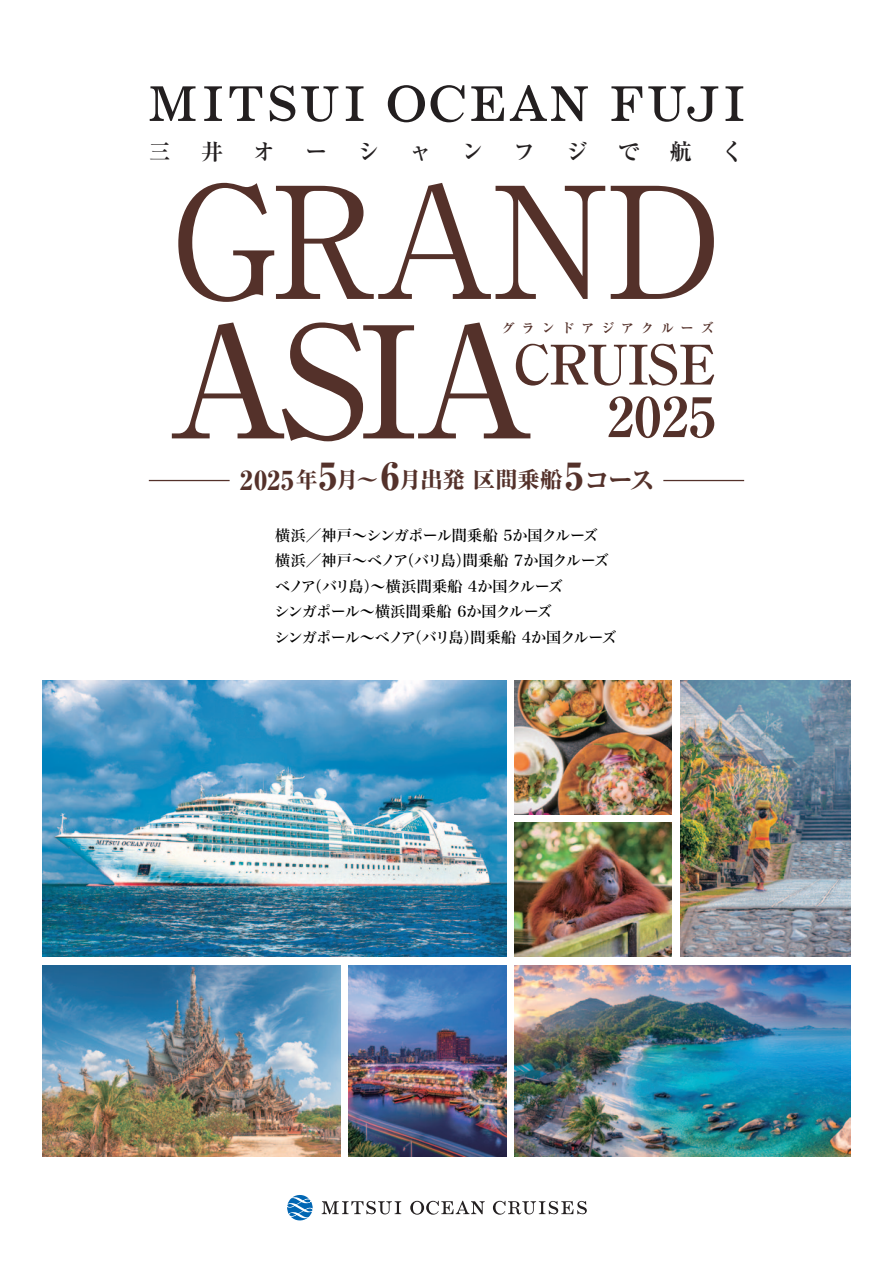
<style>
.page{position:relative;width:893px;height:1263px;background:#fff}
.page>*{position:absolute;margin:0;border:0;box-sizing:border-box;transform-origin:0 0}
.t1{font:800 22.5px "Ryumin Pro";color:#54312a}
.t2{font:700 22.5px "Ryumin Pro";color:#231f20}
.t3{font:15px "Hira Min Std N W5";letter-spacing:-.025em;color:#000}
.t4{font:15px "Hira Min Std N W5";letter-spacing:-.05em;color:#000}
.t5{font:15px "Hira Min Std N W5";letter-spacing:-.02em;color:#000}
.t6{font:700 13.5px "Ryumin Pro";letter-spacing:.475em;color:#54312a}
.s1{font-size:26.25px}
.s2{font-size:37.5px}
</style>
<div class="page">
<svg style="left:150px;top:85px;width:593px;height:37px"></svg>
<svg style="left:322px;top:1201px;width:265px;height:14px"></svg>
<svg style="left:287px;top:1195px;width:26px;height:26px"></svg>
<img style="left:43px;top:680px;width:463px;height:277px">
<img style="left:514px;top:965px;width:336px;height:192px">
<img style="left:43px;top:965px;width:297px;height:192px">
<img style="left:349px;top:965px;width:157px;height:192px">
<hr style="left:149px;top:480px;width:81px;height:1px;background:#54312a">
<hr style="left:663px;top:480px;width:81px;height:1px;background:#54312a">
<img style="left:514px;top:680px;width:158px;height:134px">
<img style="left:680px;top:680px;width:170px;height:277px">
<img style="left:514px;top:823px;width:158px;height:134px">
<svg style="left:178px;top:183px;width:536px;height:119px"></svg>
<svg style="left:172px;top:322px;width:542px;height:119px"></svg>
<p class="t2" style="left:149px;top:134px;width:24px">三</p>
<p class="t2" style="left:201px;top:134px;width:24px">井</p>
<p class="t2" style="left:253px;top:134px;width:24px">オ</p>
<p class="t2" style="left:305px;top:134px;width:24px">ー</p>
<p class="t2" style="left:357px;top:134px;width:24px">シ</p>
<p class="t2" style="left:409px;top:134px;width:24px">ャ</p>
<p class="t2" style="left:461px;top:134px;width:24px">ン</p>
<p class="t2" style="left:513px;top:134px;width:24px">フ</p>
<p class="t2" style="left:565px;top:134px;width:24px">ジ</p>
<p class="t2" style="left:617px;top:134px;width:24px">で</p>
<p class="t2" style="left:669px;top:134px;width:24px">航</p>
<p class="t2" style="left:722px;top:134px;width:24px">く</p>
<p class="t6" style="left:502px;top:317px;width:214px">グランドアジアクルーズ</p>
<p class="t1" style="left:240px;top:462px;width:417px"><span class="s1">2025</span>年<span class="s2">5</span>月〜<span class="s2">6</span>月出発 区間乗船<span class="s2">5</span><span class="s1">コース</span></p>
<p class="t5" style="left:275px;top:524px;width:324px">横浜／神戸〜シンガポール間乗船 5か国クルーズ</p>
<p class="t3" style="left:275px;top:550px;width:335px">横浜／神戸〜ベノア（バリ島）間乗船 7か国クルーズ</p>
<p class="t3" style="left:275px;top:575px;width:289px">ベノア（バリ島）〜横浜間乗船 4か国クルーズ</p>
<p class="t4" style="left:274px;top:601px;width:279px">シンガポール〜横浜間乗船 6か国クルーズ</p>
<p class="t4" style="left:274px;top:626px;width:344px">シンガポール〜ベノア（バリ島）間乗船 4か国クルーズ</p>
</div>
